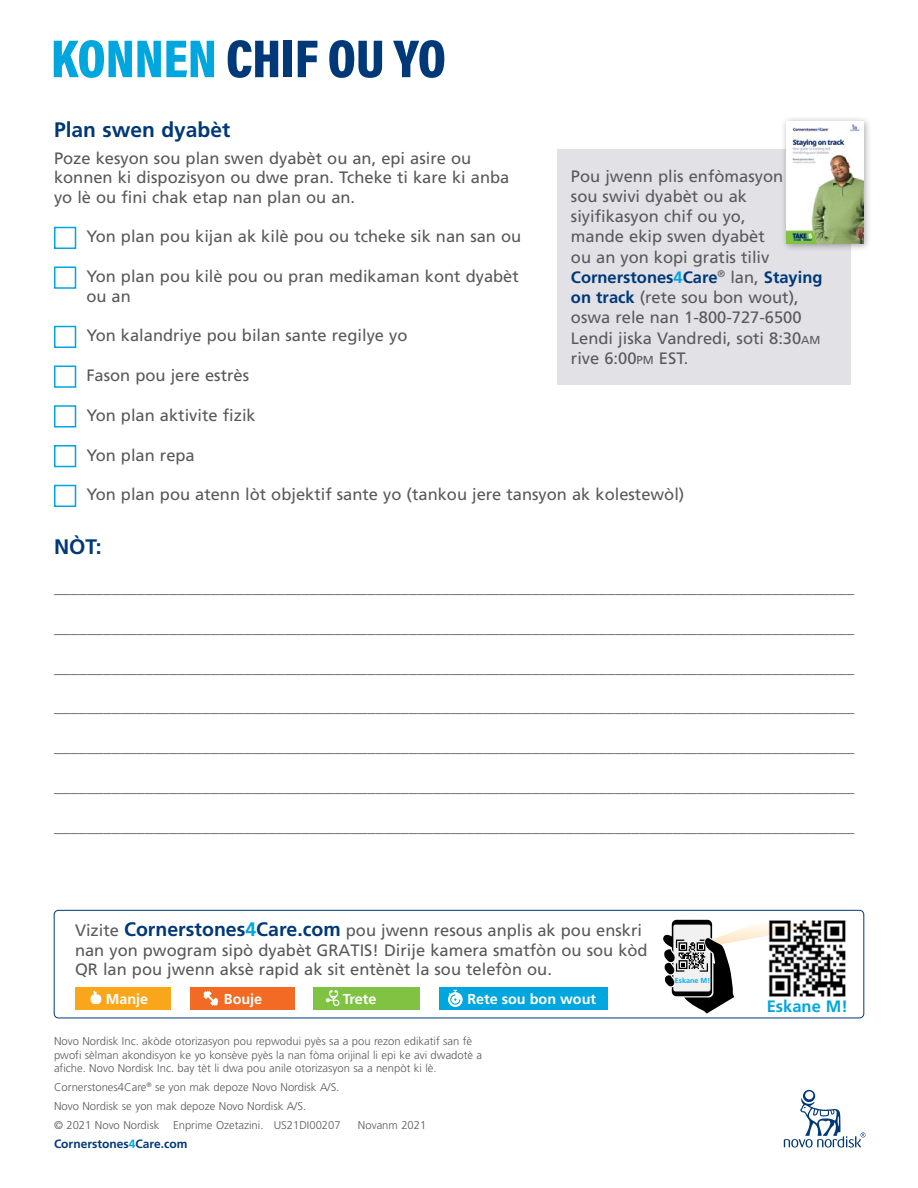
<style>
.page{position:relative;width:918px;height:1188px;background:#fff}
.page>*{position:absolute;margin:0;border:0;box-sizing:border-box;transform-origin:0 0}
.t1{font:54px "Acumin Variable Concept";color:#003878}
.t2{font:700 21px "Frutiger LT Std";color:#003878}
.t3{font:16.5px/20.2px "Frutiger LT Std";color:#58595b}
.t4{font:700 16.5px "Frutiger LT Std";color:#00a6de}
.t5{font:700 14.4px "Frutiger LT Std";color:#fff}
.t6{font:700 12px "Frutiger LT Std";color:#003878}
.t7{font:300 11.25px/13.5px "Frutiger LT Std";color:#58595b}
.t8{font:700 7.2px "Frutiger LT Pro";color:#00aeef}
.s1{color:#00a6de}
.s2{font-weight:700;color:#003878}
.s3{font-weight:700;color:#00a6de}
.s4{font-size:11.55px}
.s5{font-weight:700;font-size:19.5px;color:#003878}
.s6{font-weight:700;font-size:19.5px;color:#00a6de}
</style>
<div class="page">
<div style="left:54px;top:227px;width:22px;height:22px;border:2px solid #00a6de"></div>
<div style="left:54px;top:267px;width:22px;height:22px;border:2px solid #00a6de"></div>
<div style="left:54px;top:326px;width:22px;height:22px;border:2px solid #00a6de"></div>
<div style="left:54px;top:366px;width:22px;height:22px;border:2px solid #00a6de"></div>
<div style="left:54px;top:405px;width:22px;height:23px;border:2px solid #00a6de"></div>
<div style="left:54px;top:445px;width:22px;height:22px;border:2px solid #00a6de"></div>
<div style="left:54px;top:485px;width:22px;height:22px;border:2px solid #00a6de"></div>
<div style="left:54px;top:910px;width:810px;height:108px;border:1px solid #003878;border-radius:4px"></div>
<div style="left:75px;top:987px;width:96px;height:23px;background:#faa61a"></div>
<svg style="left:90px;top:991px;width:12px;height:14px"></svg>
<div style="left:190px;top:987px;width:105px;height:23px;background:#f26a24"></div>
<svg style="left:203px;top:991px;width:15px;height:15px"></svg>
<div style="left:313px;top:987px;width:107px;height:23px;background:#80c342"></div>
<svg style="left:326px;top:990px;width:13px;height:16px"></svg>
<div style="left:439px;top:987px;width:168px;height:23px;background:#00a6de"></div>
<svg style="left:448px;top:990px;width:15px;height:17px"></svg>
<svg style="left:663px;top:920px;width:183px;height:94px"></svg>
<svg style="left:784px;top:1090px;width:82px;height:58px"></svg>
<div style="left:557px;top:149px;width:293px;height:236px;background:#e1e1e6"></div>
<div style="left:781px;top:116px;width:91px;height:136px;background:#000;opacity:.35"></div>
<img style="left:787px;top:122px;width:77px;height:122px">
<h1 class="t1" style="left:51px;top:21px;width:397px"><span class="s1">KONNEN</span> CHIF OU YO</h1>
<p class="t2" style="left:54px;top:118px;width:178px">Plan swen dyabèt</p>
<p class="t3" style="left:54px;top:148px;width:457px;line-height:19.5px">Poze kesyon sou plan swen dyabèt ou an, epi asire ou konnen ki dispozisyon ou dwe pran. Tcheke ti kare ki anba yo lè ou fini chak etap nan plan ou an.</p>
<p class="t3" style="left:86px;top:226px;width:436px">Yon plan pou kijan ak kilè pou ou tcheke sik nan san ou</p>
<p class="t3" style="left:86px;top:267px;width:434px;line-height:19.5px">Yon plan pou kilè pou ou pran medikaman kont dyabèt ou an</p>
<p class="t3" style="left:86px;top:325px;width:323px">Yon kalandriye pou bilan sante regilye yo</p>
<p class="t3" style="left:86px;top:365px;width:164px">Fason pou jere estrès</p>
<p class="t3" style="left:86px;top:405px;width:171px">Yon plan aktivite fizik</p>
<p class="t3" style="left:86px;top:445px;width:110px">Yon plan repa</p>
<p class="t3" style="left:86px;top:484px;width:600px">Yon plan pou atenn lòt objektif sante yo (tankou jere tansyon ak kolestewòl)</p>
<p class="t2" style="left:54px;top:534px;width:49px">NÒT:</p>
<p class="t3" style="left:571px;top:166px;width:253px">Pou jwenn plis enfòmasyon<br>sou swivi dyabèt ou ak siyifikasyon chif ou yo,<br>mande ekip swen dyabèt<br>ou an yon kopi gratis tiliv<br><span class="s2">Cornerstones</span><span class="s3">4</span><span class="s2">Care</span><sup>®</sup> lan, <span class="s2">Staying on track</span> (rete sou bon wout), oswa rele nan 1-800-727-6500<br>Lendi jiska Vandredi, soti 8:30<span class="s4">AM </span>rive 6:00<span class="s4">PM</span> EST.</p>
<p class="t3" style="left:54px;top:577px;width:802px">_________________________________________________________________________________________________</p>
<p class="t3" style="left:54px;top:617px;width:802px">_________________________________________________________________________________________________</p>
<p class="t3" style="left:54px;top:657px;width:802px">_________________________________________________________________________________________________</p>
<p class="t3" style="left:54px;top:697px;width:802px">_________________________________________________________________________________________________</p>
<p class="t3" style="left:54px;top:736px;width:802px">_________________________________________________________________________________________________</p>
<p class="t3" style="left:54px;top:776px;width:802px">_________________________________________________________________________________________________</p>
<p class="t3" style="left:54px;top:816px;width:802px">_________________________________________________________________________________________________</p>
<p class="t3" style="left:75px;top:921px;width:574px;line-height:19.5px">Vizite <span class="s5">Cornerstones</span><span class="s6">4</span><span class="s5">Care.com</span> pou jwenn resous anplis ak pou enskri nan yon pwogram sipò dyabèt GRATIS! Dirije kamera smatfòn ou sou kòd<br>QR lan pou jwenn aksè rapid ak sit entènèt la sou telefòn ou.</p>
<p class="t5" style="left:106px;top:991px;width:44px">Manje</p>
<p class="t5" style="left:224px;top:991px;width:40px">Bouje</p>
<p class="t5" style="left:343px;top:991px;width:35px">Trete</p>
<p class="t5" style="left:467px;top:991px;width:130px">Rete sou bon wout</p>
<p class="t7" style="left:54px;top:1035px;width:430px">Novo Nordisk Inc. akòde otorizasyon pou repwodui pyès sa a pou rezon edikatif san fè pwofi sèlman akondisyon ke yo konsève pyès la nan fòma orijinal li epi ke avi dwadotè a afiche. Novo Nordisk Inc. bay tèt li dwa pou anile otorizasyon sa a nenpòt ki lè.</p>
<p class="t7" style="left:54px;top:1078px;width:288px;line-height:18.9px">Cornerstones4Care<sup>®</sup> se yon mak depoze Novo Nordisk A/S.<br>Novo Nordisk se yon mak depoze Novo Nordisk A/S.<br>© 2021 Novo Nordisk Enprime Ozetazini. US21DI00207</p>
<p class="t7" style="left:358px;top:1118px;width:70px">Novanm 2021</p>
<p class="t6" style="left:54px;top:1136px;width:135px">Cornerstones<span class="s1">4</span>Care.com</p>
<p class="t8" style="left:675px;top:976px;width:37px">Eskane M!</p>
<p class="t4" style="left:767px;top:997px;width:83px">Eskane M!</p>
</div>
